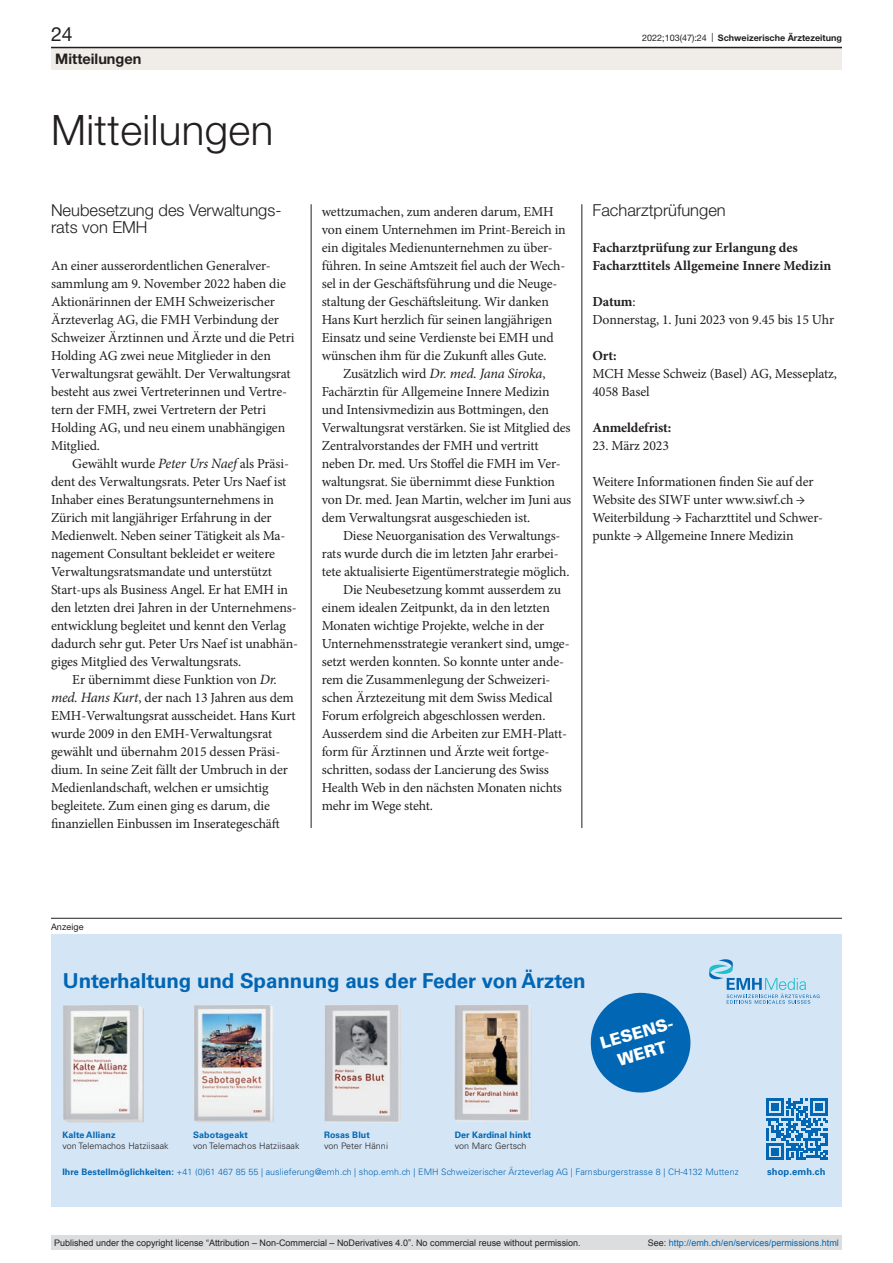
<style>
.page{position:relative;width:893px;height:1263px;background:#fff}
.page>*{position:absolute;margin:0;border:0;box-sizing:border-box;transform-origin:0 0}
.article-title-L28{font:300 42px "Helvetica Neue LT Pro";letter-spacing:.01em;color:#231f20}
.t1{font:700 20.55px "Univers LT Std";letter-spacing:-.005em;color:#0166b3}
.t2{font:19.5px "Helvetica Neue LT Pro";color:#231f20}
.pre-heading{font:300 16.5px/17.2px "Helvetica Neue LT Pro";color:#231f20}
.t3{font:900 16.5px/20.5px "Univers LT Std";color:#fff;text-align:center}
.t4{font:700 14.55px "Helvetica Neue LT Pro";color:#231f20}
.paragraph-left-inden{font:italic 14.25px "Minion Pro";letter-spacing:-.02em;color:#231f20}
.paragraph-left-inden-2{font:13.8px/18px "Minion Pro";letter-spacing:-.01em;color:#231f20}
.paragraph-left{font:13.8px/18px "Minion Pro";letter-spacing:-.01em;color:#231f20}
.head2{font:700 13.8px/18px "Minion Pro";color:#231f20}
.paragraph-left-2{font:700 13.8px "Minion Pro";letter-spacing:-.01em;color:#231f20}
.t5{font:700 9.6px "Univers LT Std";letter-spacing:.01em;color:#0166b3}
.t6{font:9px "Arial";color:#231f20}
.t7{font:9px "Arial";color:#0066b3}
.t8{font:700 9px "Helvetica Neue LT Pro";color:#231f20}
.t9{font:9px "Helvetica Neue LT Pro";letter-spacing:.01em;color:#231f20}
.t10{font:300 8.85px "Univers LT Std";letter-spacing:.01em;color:#0166b3}
.t11{font:300 8.85px/11.7px "Univers LT Std";letter-spacing:.01em;color:#231f20}
.t12{font:700 8.85px/11.7px "Univers LT Std";color:#0166b3}
.s1{font-weight:400}
.s2{font-style:italic;font-size:14.25px}
.s3{font-style:normal;font-size:13.8px}
.s4{font-weight:700;color:#0166b3}
.s5{font-weight:300;color:#231f20}
.s6{font-weight:700}
.s7{color:#231f20}
</style>
<div class="page">
<hr style="left:311px;top:204px;width:1px;height:624px;background:#231f20">
<hr style="left:582px;top:204px;width:1px;height:624px;background:#231f20">
<hr style="left:51px;top:918px;width:791px;height:1px;background:#231f20">
<div style="left:51px;top:934px;width:791px;height:272px;background:#d4e5f5"></div>
<svg style="left:709px;top:959px;width:110px;height:45px"></svg>
<img style="left:63px;top:1005px;width:80px;height:117px">
<img style="left:194px;top:1005px;width:79px;height:117px">
<img style="left:324px;top:1004px;width:77px;height:118px">
<img style="left:455px;top:1004px;width:77px;height:118px">
<svg style="left:590px;top:992px;width:101px;height:101px"></svg>
<svg style="left:766px;top:1098px;width:62px;height:62px"></svg>
<div style="left:771px;top:1148px;width:7px;height:7px;background:#0167b4"></div>
<div style="left:51px;top:48px;width:791px;height:22px;background:#f0ece7"></div>
<hr style="left:51px;top:47px;width:791px;height:1px;background:#231f20">
<div style="left:51px;top:1235px;width:791px;height:15px;background:#dcdddf"></div>
<h3 class="t2" style="left:51px;top:22px;width:23px">24</h3>
<p class="t8" style="left:642px;top:32px;width:201px"><span class="s1">2022;103(47):24 |</span> Schweizerische Ärztezeitung</p>
<p class="t4" style="left:55px;top:49px;width:88px">Mitteilungen</p>
<p class="article-title-L28" style="left:51px;top:104px;width:224px">Mitteilungen</p>
<p class="pre-heading" style="left:51px;top:201px;width:232px">Neubesetzung des Verwaltungs&shy;rats von EMH</p>
<p class="paragraph-left" style="left:51px;top:257px;width:245px">An einer ausserordentlichen Generalver&shy;sammlung am 9. November 2022 haben die Aktionärinnen der EMH Schweizerischer Ärzteverlag AG, die FMH Verbindung der Schweizer Ärztinnen und Ärzte und die Petri Holding AG zwei neue Mitglieder in den Verwaltungsrat gewählt. Der Verwaltungsrat besteht aus zwei Vertreterinnen und Vertre&shy;tern der FMH, zwei Vertretern der Petri Holding AG, und neu einem unabhängigen Mitglied.</p>
<p class="paragraph-left-inden-2" style="left:51px;top:455px;width:248px;text-indent:21px">Gewählt wurde <span class="s2">Peter Urs Naef</span> als Präsi&shy;dent des Verwaltungsrats. Peter Urs Naef ist Inhaber eines Beratungsunternehmens in Zürich mit langjähriger Erfahrung in der Medienwelt. Neben seiner Tätigkeit als Ma&shy;nagement Consultant bekleidet er weitere Verwaltungsratsmandate und unterstützt Start-ups als Business Angel. Er hat EMH in den letzten drei Jahren in der Unternehmens&shy;entwicklung begleitet und kennt den Verlag dadurch sehr gut. Peter Urs Naef ist unabhän&shy;giges Mitglied des Verwaltungsrats.</p>
<p class="paragraph-left-inden-2" style="left:51px;top:671px;width:246px;text-indent:21px">Er übernimmt diese Funktion von <span class="s2">Dr. med. Hans Kurt</span>, der nach 13 Jahren aus dem EMH-Verwaltungsrat ausscheidet. Hans Kurt wurde 2009 in den EMH-Verwaltungsrat gewählt und übernahm 2015 dessen Präsi&shy;dium. In seine Zeit fällt der Umbruch in der Medienlandschaft, welchen er umsichtig begleitete. Zum einen ging es darum, die finanziellen Einbussen im Inserategeschäft</p>
<p class="paragraph-left-inden-2" style="left:322px;top:203px;width:246px">wettzumachen, zum anderen darum, EMH von einem Unternehmen im Print-Bereich in ein digitales Medienunternehmen zu über&shy;führen. In seine Amtszeit fiel auch der Wech&shy;sel in der Geschäftsführung und die Neuge&shy;staltung der Geschäftsleitung. Wir danken Hans Kurt herzlich für seinen langjährigen Einsatz und seine Verdienste bei EMH und wünschen ihm für die Zukunft alles Gute.</p>
<p class="paragraph-left-inden" style="left:343px;top:364px;width:204px"><span class="s3">Zusätzlich wird</span> Dr. med. Jana Siroka<span class="s3">,</span></p>
<p class="paragraph-left-inden-2" style="left:322px;top:383px;width:251px">Fachärztin für Allgemeine Innere Medizin und Intensivmedizin aus Bottmingen, den Verwaltungsrat verstärken. Sie ist Mitglied des Zentralvorstandes der FMH und vertritt neben Dr. med. Urs Stoffel die FMH im Ver&shy;waltungsrat. Sie übernimmt diese Funktion von Dr. med. Jean Martin, welcher im Juni aus dem Verwaltungsrat ausgeschieden ist.</p>
<p class="paragraph-left-inden-2" style="left:322px;top:527px;width:249px;text-indent:21px">Diese Neuorganisation des Verwaltungs&shy;rats wurde durch die im letzten Jahr erarbei&shy;tete aktualisierte Eigentümerstrategie möglich.</p>
<p class="paragraph-left-inden-2" style="left:322px;top:581px;width:249px;text-indent:21px">Die Neubesetzung kommt ausserdem zu einem idealen Zeitpunkt, da in den letzten Monaten wichtige Projekte, welche in der Unternehmensstrategie verankert sind, umge&shy;setzt werden konnten. So konnte unter ande&shy;rem die Zusammenlegung der Schweizeri&shy;schen Ärztezeitung mit dem Swiss Medical Forum erfolgreich abgeschlossen werden.<br>Ausserdem sind die Arbeiten zur EMH-Platt&shy;form für Ärztinnen und Ärzte weit fortge&shy;schritten, sodass der Lancierung des Swiss Health Web in den nächsten Monaten nichts mehr im Wege steht.</p>
<p class="pre-heading" style="left:592px;top:201px;width:135px">Facharztprüfungen</p>
<p class="head2" style="left:592px;top:238px;width:240px">Facharztprüfung zur Erlangung des<br>Facharzttitels Allgemeine Innere Medizin</p>
<p class="paragraph-left-2" style="left:592px;top:292px;width:45px">Datum<span class="s1">:</span></p>
<p class="paragraph-left" style="left:592px;top:311px;width:243px">Donnerstag, 1. Juni 2023 von 9.45 bis 15 Uhr</p>
<p class="paragraph-left-2" style="left:592px;top:346px;width:26px">Ort:</p>
<p class="paragraph-left" style="left:592px;top:365px;width:246px">MCH Messe Schweiz (Basel) AG, Messeplatz,<br>4058 Basel</p>
<p class="paragraph-left-2" style="left:592px;top:418px;width:80px">Anmeldefrist:</p>
<p class="paragraph-left" style="left:592px;top:437px;width:78px">23. März 2023</p>
<p class="paragraph-left" style="left:592px;top:473px;width:232px">Weitere Informationen finden Sie auf der Website des SIWF unter www.siwf.ch → Weiterbildung → Facharzttitel und Schwer&shy;punkte → Allgemeine Innere Medizin</p>
<p class="t9" style="left:51px;top:922px;width:34px">Anzeige</p>
<p class="t1" style="left:63px;top:968px;width:524px">Unterhaltung und Spannung aus der Feder von Ärzten</p>
<p class="t3" style="left:598px;top:1033px;width:79px;rotate:-16deg">LESENS-<br>WERT</p>
<p class="t11" style="left:62px;top:1129px;width:108px"><span class="s4">Kalte Allianz<br></span>von Telemachos Hatziisaak</p>
<p class="t11" style="left:193px;top:1129px;width:108px"><span class="s4">Sabotageakt<br></span>von Telemachos Hatziisaak</p>
<p class="t11" style="left:324px;top:1129px;width:65px"><span class="s4">Rosas Blut<br></span>von Peter Hänni</p>
<p class="t12" style="left:455px;top:1129px;width:78px">Der Kardinal hinkt <span class="s5">von Marc Gertsch</span></p>
<p class="t10" style="left:62px;top:1166px;width:678px"><span class="s6">Ihre Bestellmöglichkeiten:</span> +41 (0)61 467 85 55 | auslieferung@emh.ch | shop.emh.ch | EMH Schweizerischer Ärzteverlag AG | Farnsburgerstrasse 8 | CH-4132 Muttenz</p>
<p class="t5" style="left:767px;top:1166px;width:60px">shop.emh.ch</p>
<p class="t6" style="left:54px;top:1237px;width:528px">Published under the copyright license “Attribution – Non-Commercial – NoDerivatives 4.0”. No commercial reuse without permission.</p>
<p class="t7" style="left:648px;top:1237px;width:193px"><span class="s7">See:</span> http://emh.ch/en/services/permissions.html</p>
</div>
